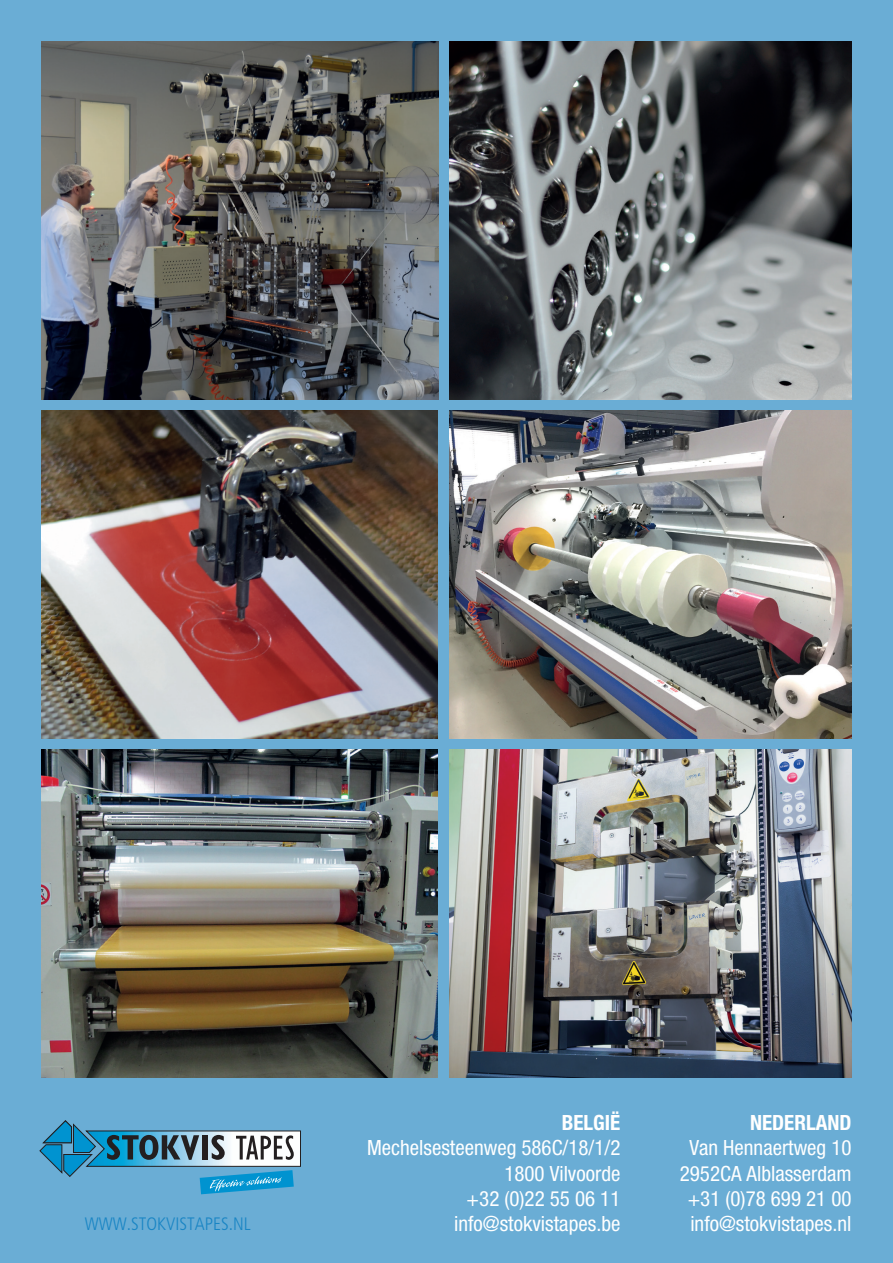
<style>
.page{position:relative;width:893px;height:1263px;background:#6aadd5}
.page>*{position:absolute;margin:0;border:0;box-sizing:border-box;transform-origin:0 0}
.t1{font:condensed 21px/25.2px "Helvetica Neue LT Std";color:#fff;text-align:center}
.t2{font:700 condensed 21px "Helvetica Neue LT Std";color:#fff}
.t3{font:300 condensed 18px "Frutiger";color:#1985c4}
</style>
<div class="page">
<svg style="left:40px;top:1120px;width:261px;height:74px"></svg>
<img style="left:42px;top:41px;width:396px;height:359px">
<img style="left:450px;top:410px;width:402px;height:328px">
<img style="left:42px;top:749px;width:396px;height:329px">
<img style="left:42px;top:410px;width:396px;height:329px">
<img style="left:450px;top:749px;width:402px;height:329px">
<img style="left:450px;top:41px;width:401px;height:359px">
<p class="t2" style="left:562px;top:1110px;width:60px">BELGIË</p>
<p class="t1" style="left:367px;top:1135px;width:255px;text-align:right">Mechelsesteenweg 586C/18/1/2<br>1800 Vilvoorde<br>+32 (0)22 55 06 11</p>
<p class="t3" style="left:85px;top:1213px;width:168px">WWW.STOKVISTAPES.NL</p>
<p class="t1" style="left:454px;top:1211px;width:168px">info@stokvistapes.be</p>
<p class="t2" style="left:750px;top:1110px;width:103px">NEDERLAND</p>
<p class="t1" style="left:680px;top:1135px;width:173px">Van Hennaertweg 10<br>2952CA Alblasserdam +31 (0)78 699 21 00 info@stokvistapes.nl</p>
</div>
